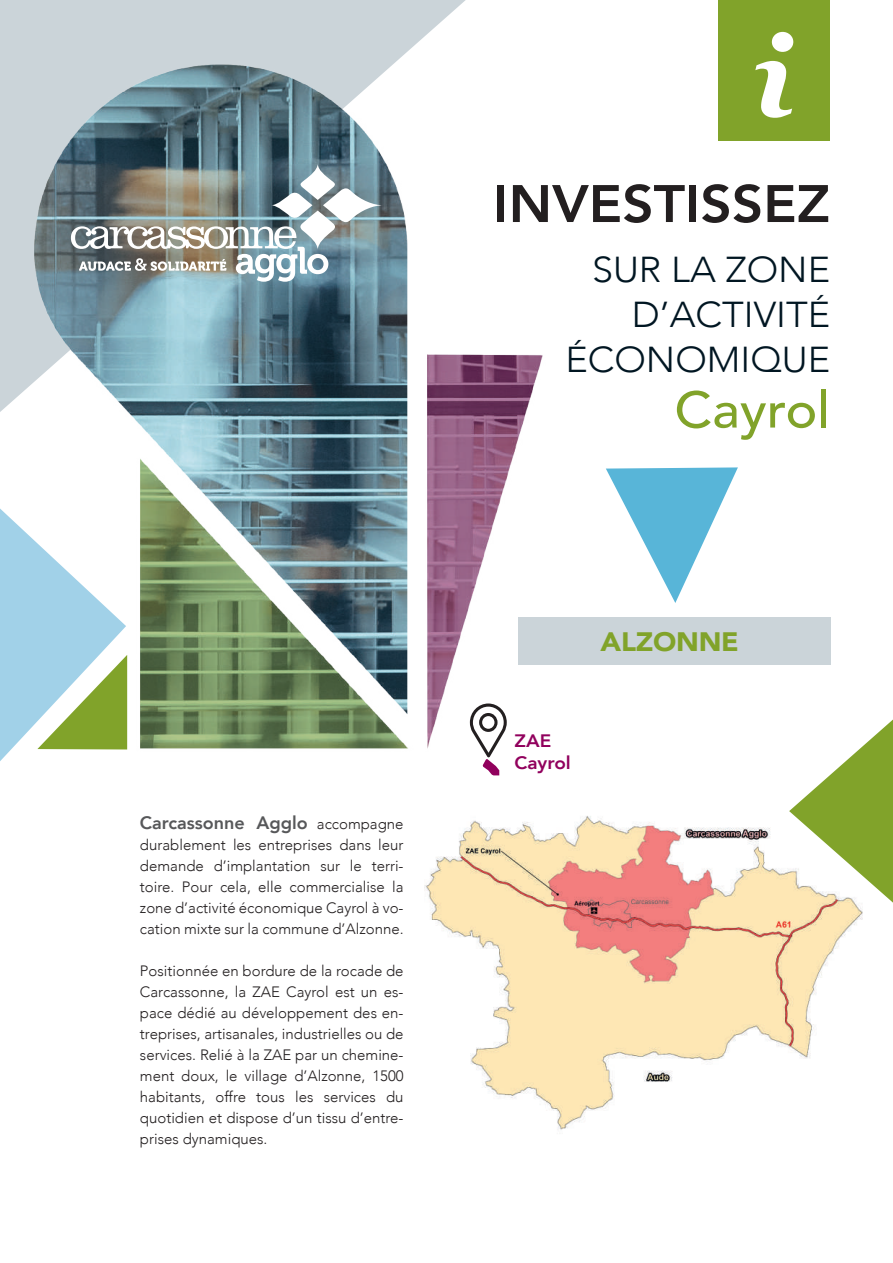
<style>
.page{position:relative;width:893px;height:1263px;background:#fff}
.page>*{position:absolute;margin:0;border:0;box-sizing:border-box;transform-origin:0 0}
.t1{font:800 52.2px "Avenir";color:#231f20;scale:1.05 1}
.t2{font:500 51px "Avenir";color:#81a32a;scale:1.05 1}
.t3{font:300 36px/45px "Avenir";color:#011622;text-align:right;scale:1.05 1}
.t4{font:900 26.7px "Avenir";letter-spacing:-.01em;color:#81a32a;scale:1.05 1}
.t5{font:800 18px "Avenir";color:#57585a}
.t6{font:800 18px/22.2px "Avenir";color:#91015d;scale:1.05 1}
.t7{font:300 15px/21px "Avenir";color:#231f20;text-align:justify}
.s1{font-weight:300;font-size:15px;color:#231f20}
</style>
<div class="page">
<img style="left:424px;top:822px;width:439px;height:308px">
<div style="left:0;top:0;width:466px;height:20px;background:#cbd4d9"></div>
<svg style="left:789px;top:719px;width:104px;height:184px"></svg>
<img style="left:0;top:20px;width:649px;height:808px">
<svg style="left:470px;top:703px;width:37px;height:72px"></svg>
<div style="left:518px;top:618px;width:312px;height:47px;background:#cbd4d9"></div>
<svg style="left:606px;top:467px;width:132px;height:136px"></svg>
<div style="left:718px;top:0;width:112px;height:140px;background:#81a32a"></div>
<svg style="left:755px;top:61px;width:37px;height:57px"></svg>
<svg style="left:772px;top:32px;width:21px;height:20px"></svg>
<img style="left:62px;top:164px;width:321px;height:121px">
<p class="t5" style="left:140px;top:809px;width:265px">Carcassonne Agglo <span class="s1">accompagne</span></p>
<p class="t7" style="left:140px;top:834px;width:265px">durablement les entreprises dans leur demande d’implantation sur le terri&shy;toire. Pour cela, elle commercialise la zone d’activité économique Cayrol à vo&shy;cation mixte sur la commune d’Alzonne.</p>
<p class="t7" style="left:140px;top:960px;width:265px">Positionnée en bordure de la rocade de Carcassonne, la ZAE Cayrol est un es&shy;pace dédié au développement des en&shy;treprises, artisanales, industrielles ou de services. Relié à la ZAE par un chemine&shy;ment doux, le village d’Alzonne, 1500 habitants, offre tous les services du quotidien et dispose d’un tissu d’entre&shy;prises dynamiques.</p>
<h1 class="t1" style="left:493px;top:163px;width:322px">INVESTISSEZ</h1>
<h3 class="t3" style="left:565px;top:247px;width:254px">SUR LA ZONE<br>D’ACTIVITÉ<br>ÉCONOMIQUE</h3>
<h2 class="t2" style="left:674px;top:366px;width:150px">Cayrol</h2>
<h3 class="t4" style="left:601px;top:619px;width:133px">ALZONNE</h3>
<p class="t6" style="left:514px;top:730px;width:55px">ZAE<br>Cayrol</p>
</div>
